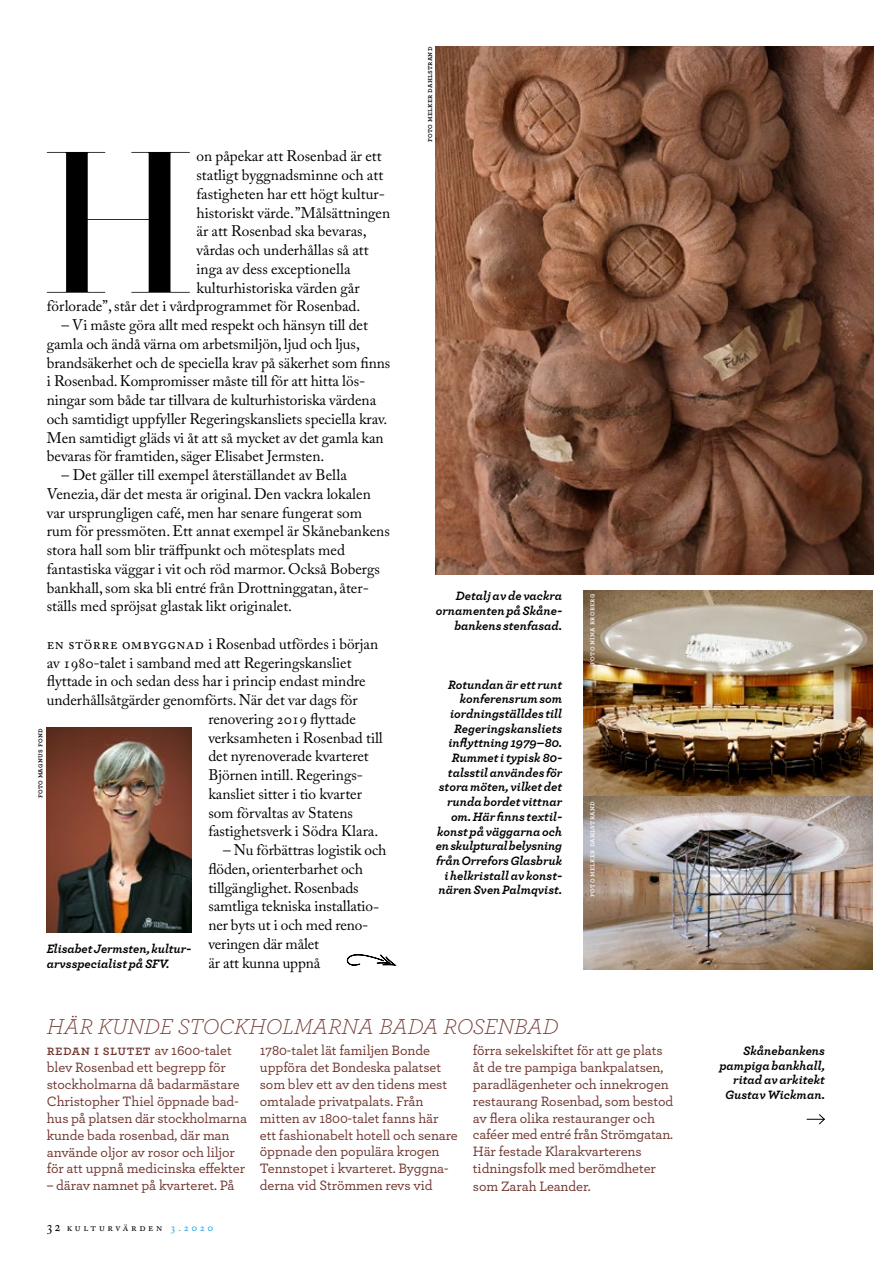
<style>
.page{position:relative;width:893px;height:1263px;background:#fff}
.page>*{position:absolute;margin:0;border:0;box-sizing:border-box;transform-origin:0 0}
.t1{font:198.45px "Didot HTF L96 Light";color:#000}
.t2{font:italic 300 22.5px "Archer";color:#6f352e}
.t3{font:15.3px/18.8px "Adobe Caslon Pro";letter-spacing:-.005em;color:#000}
.t4{font:15.3px "Adobe Caslon Pro";letter-spacing:.035em;color:#000}
.t5{font:500 14.25px/17px "Archer";letter-spacing:-.005em;color:#6f352e}
.t6{font:italic 700 12.75px/14.7px "Archer";color:#000;text-align:right}
.t7{font:10.5px "Adobe Caslon Pro";letter-spacing:.255em;color:#000}
.t8{font:600 7.5px "Archer";letter-spacing:.04em;color:#fff}
.t9{font:600 7.5px "Archer";letter-spacing:.04em;color:#000}
.s1{font-weight:600}
.s2{font-size:14.25px}
.s3{color:#009fe1}
</style>
<div class="page">
<img style="left:436px;top:47px;width:438px;height:527px">
<img style="left:584px;top:590px;width:288px;height:379px">
<img style="left:47px;top:727px;width:144px;height:205px">
<svg style="left:346px;top:954px;width:51px;height:12px"></svg>
<svg style="left:807px;top:1114px;width:18px;height:11px"></svg>
<p class="t3" style="left:196px;top:147px;width:187px">on påpekar att Rosenbad är ett</p>
<p class="t3" style="left:196px;top:165px;width:188px">statligt byggnadsminne och att</p>
<p class="t3" style="left:196px;top:184px;width:190px">fastigheten har ett högt kultur-</p>
<p class="t3" style="left:196px;top:203px;width:195px">historiskt värde. ”Målsättningen</p>
<p class="t3" style="left:196px;top:222px;width:172px">är att Rosenbad ska bevaras,</p>
<p class="t3" style="left:196px;top:240px;width:174px">vårdas och underhållas så att</p>
<p class="t3" style="left:196px;top:259px;width:156px">inga av dess exceptionella</p>
<p class="t3" style="left:196px;top:278px;width:165px">kulturhistoriska värden går</p>
<p class="t3" style="left:47px;top:297px;width:315px">förlorade”, står det i vårdprogrammet för Rosenbad.</p>
<p class="t3" style="left:47px;top:315px;width:345px;text-indent:15px">– Vi måste göra allt med respekt och hänsyn till det gamla och ändå värna om arbetsmiljön, ljud och ljus, brandsäkerhet och de speciella krav på säkerhet som fnns i Rosenbad. Kompromisser måste till för att hitta lös&shy;ningar som både tar tillvara de kulturhistoriska värdena och samtidigt uppfyller Regeringskansliets speciella krav.<br>Men samtidigt gläds vi åt att så mycket av det gamla kan bevaras för framtiden, säger Elisabet Jermsten.</p>
<p class="t3" style="left:47px;top:465px;width:344px;text-indent:15px">– Det gäller till exempel återställandet av Bella Venezia, där det mesta är original. Den vackra lokalen var ursprungligen café, men har senare fungerat som rum för pressmöten. Ett annat exempel är Skånebankens stora hall som blir träfpunkt och mötesplats med fantastiska väggar i vit och röd marmor. Också Bobergs bankhall, som ska bli entré från Drottninggatan, åter&shy;ställs med spröjsat glastak likt originalet.</p>
<p class="t4" style="left:47px;top:635px;width:333px">En större ombyggnad i Rosenbad utfördes i början</p>
<p class="t3" style="left:47px;top:653px;width:306px">av 1980-talet i samband med att Regeringskansliet</p>
<p class="t3" style="left:47px;top:672px;width:321px">fyttade in och sedan dess har i princip endast mindre</p>
<p class="t3" style="left:47px;top:690px;width:312px">underhållsåtgärder genomförts. När det var dags för</p>
<p class="t3" style="left:208px;top:709px;width:149px">renovering 2019 fyttade</p>
<p class="t3" style="left:208px;top:728px;width:176px">verksamheten i Rosenbad till</p>
<p class="t3" style="left:208px;top:747px;width:162px">det nyrenoverade kvarteret</p>
<p class="t3" style="left:208px;top:765px;width:156px">Björnen intill. Regerings-</p>
<p class="t3" style="left:208px;top:784px;width:155px">kansliet sitter i tio kvarter</p>
<p class="t3" style="left:208px;top:803px;width:146px">som förvaltas av Statens</p>
<p class="t3" style="left:208px;top:822px;width:171px">fastighetsverk i Södra Klara.</p>
<p class="t3" style="left:208px;top:840px;width:180px;text-indent:15px">– Nu förbättras logistik och föden, orienterbarhet och tillgänglighet. Rosenbads samtliga tekniska installatio&shy;ner byts ut i och med reno&shy;veringen där målet<br>är att kunna uppnå</p>
<h1 class="t1" style="left:39px;top:102px;width:159px">H</h1>
<p class="t9" style="left:34px;top:798px;width:71px;rotate:-90deg">foto magnus fond</p>
<p class="t6" style="left:47px;top:940px;width:146px;text-align:left">Elisabet Jermsten, kultur&shy;arvsspecialist på SFV.</p>
<p class="t9" style="left:424px;top:142px;width:97px;rotate:-90deg">foto melker dahlstrand</p>
<p class="t6" style="left:436px;top:588px;width:128px">Detalj av de vackra ornamenten på Skåne&shy;bankens stenfasad.</p>
<p class="t6" style="left:436px;top:676px;width:128px">Rotundan är ett runt konferensrum som iordningställdes till<br>Regeringskansliets infyttning 1979–80.<br>Rummet i typisk 80- talsstil användes för stora möten, vilket det runda bordet vittnar om. Här fnns textil&shy;konst på väggarna och en skulptural belysning från Orrefors Glasbruk i helkristall av konst&shy;nären Sven Palmqvist.</p>
<p class="t8" style="left:586px;top:665px;width:72px;rotate:-90deg">foto nina broberg</p>
<p class="t8" style="left:586px;top:896px;width:97px;rotate:-90deg">foto melker dahlstrand</p>
<h2 class="t2" style="left:47px;top:1011px;width:513px">HÄR KUNDE STOCKHOLMARNA BADA ROSENBAD</h2>
<p class="t5" style="left:47px;top:1041px;width:202px"><span class="s1">redan i slutet</span> av 1600-talet blev Rosenbad ett begrepp för stockholmarna då badarmästare<br>Christopher Thiel öppnade bad&shy;hus på platsen där stockholmarna kunde bada rosenbad, där man använde oljor av rosor och liljor för att uppnå medicinska efekter</p>
<p class="t5" style="left:47px;top:1176px;width:189px">– därav namnet på kvarteret. På</p>
<p class="t5" style="left:260px;top:1041px;width:199px">1780-talet lät familjen Bonde uppföra det Bondeska palatset som blev ett av den tidens mest omtalade privatpalats. Från mitten av 1800-talet fanns här ett fashionabelt hotell och senare öppnade den populära krogen<br>Tennstopet i kvarteret. Byggna&shy;derna vid Strömmen revs vid</p>
<p class="t5" style="left:473px;top:1041px;width:202px">förra sekelskiftet för att ge plats åt de tre pampiga bankpalatsen, paradlägenheter och innekrogen restaurang Rosenbad, som bestod av fera olika restauranger och caféer med entré från Strömgatan.<br>Här festade Klarakvarterens tidningsfolk med berömdheter som Zarah Leander.</p>
<p class="t6" style="left:719px;top:1042px;width:107px">Skånebankens pampiga bankhall, ritad av arkitekt<br>Gustav Wickman.</p>
<p class="t7" style="left:47px;top:1221px;width:168px"><span class="s2">32</span> kulturvärden <span class="s3">3.2020</span></p>
</div>
